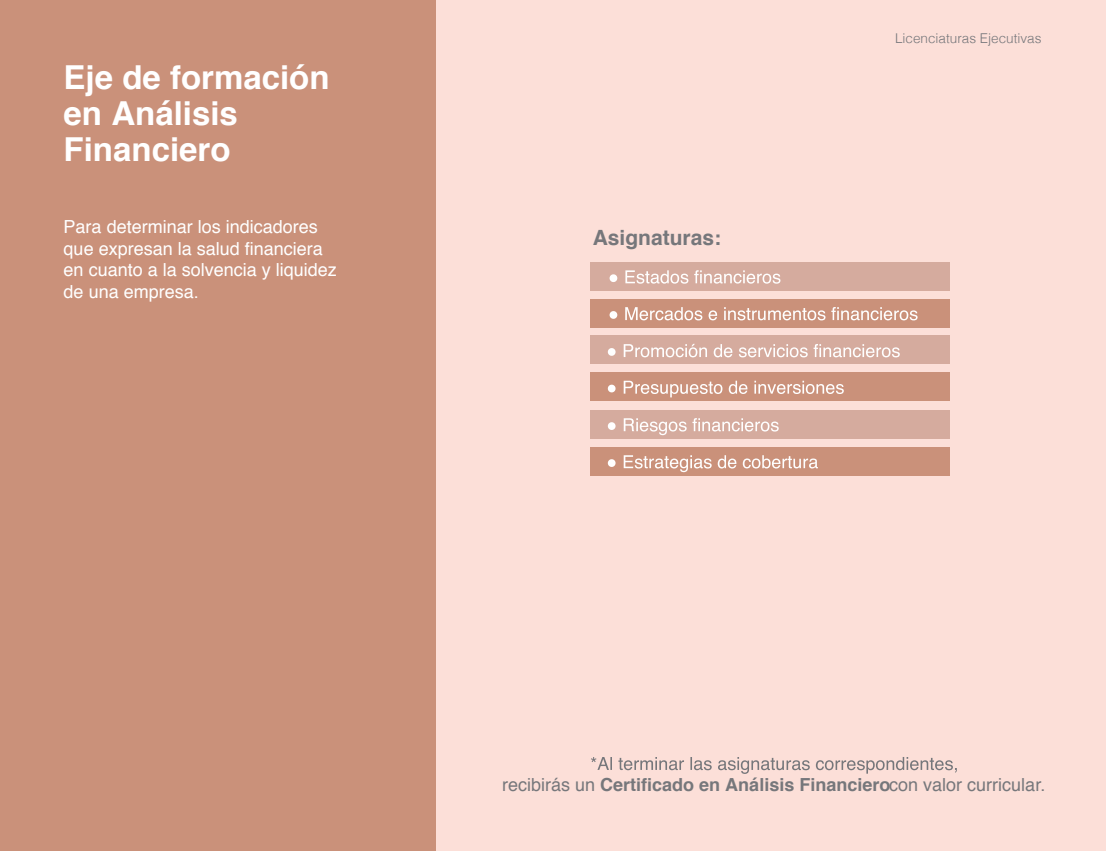
<style>
.page{position:relative;width:1106px;height:851px;background:#fff}
.page>*{position:absolute;margin:0;border:0;box-sizing:border-box;transform-origin:0 0}
.t1{font:700 33px/36px "Helvetica";color:#fff}
.t2{font:700 21px "Helvetica";color:#76777b}
.t3{font:18px/21.6px "Helvetica";color:#fff}
.t4{font:700 18px "Helvetica";color:#76777b}
.t5{font:300 13.5px "Helvetica";color:#76777b}
.s1{font-weight:400}
</style>
<div class="page">
<div style="left:0;top:0;width:436px;height:850px;background:#ca917a"></div>
<div style="left:436px;top:0;width:670px;height:850px;background:#fcdfd8"></div>
<div style="left:590px;top:336px;width:359px;height:28px;background:#d5ab9e"></div>
<div style="left:590px;top:372px;width:359px;height:28px;background:#ca917a"></div>
<div style="left:590px;top:410px;width:359px;height:28px;background:#d5ab9e"></div>
<div style="left:590px;top:262px;width:359px;height:28px;background:#d5ab9e"></div>
<div style="left:590px;top:299px;width:359px;height:28px;background:#ca917a"></div>
<div style="left:590px;top:446px;width:359px;height:29px;background:#ca917a"></div>
<svg style="left:609px;top:270px;width:171px;height:13px"></svg>
<svg style="left:609px;top:307px;width:308px;height:13px"></svg>
<svg style="left:608px;top:344px;width:291px;height:13px"></svg>
<svg style="left:608px;top:380px;width:235px;height:17px"></svg>
<svg style="left:608px;top:418px;width:170px;height:17px"></svg>
<svg style="left:608px;top:455px;width:210px;height:17px"></svg>
<svg style="left:591px;top:757px;width:365px;height:16px"></svg>
<h1 class="t1" style="left:64px;top:59px;width:267px">Eje de formación en Análisis<br>Financiero</h1>
<p class="t3" style="left:64px;top:216px;width:275px">Para determinar los indicadores que expresan la salud financiera en cuanto a la solvencia y liquidez de una empresa.</p>
<p class="t2" style="left:593px;top:220px;width:130px">Asignaturas:</p>
<p class="t5" style="left:895px;top:27px;width:148px">Licenciaturas Ejecutivas</p>
<p class="t4" style="left:502px;top:770px;width:545px"><span class="s1">recibirás un</span> Certificado en Análisis Financiero<span class="s1">con valor curricular.</span></p>
</div>
